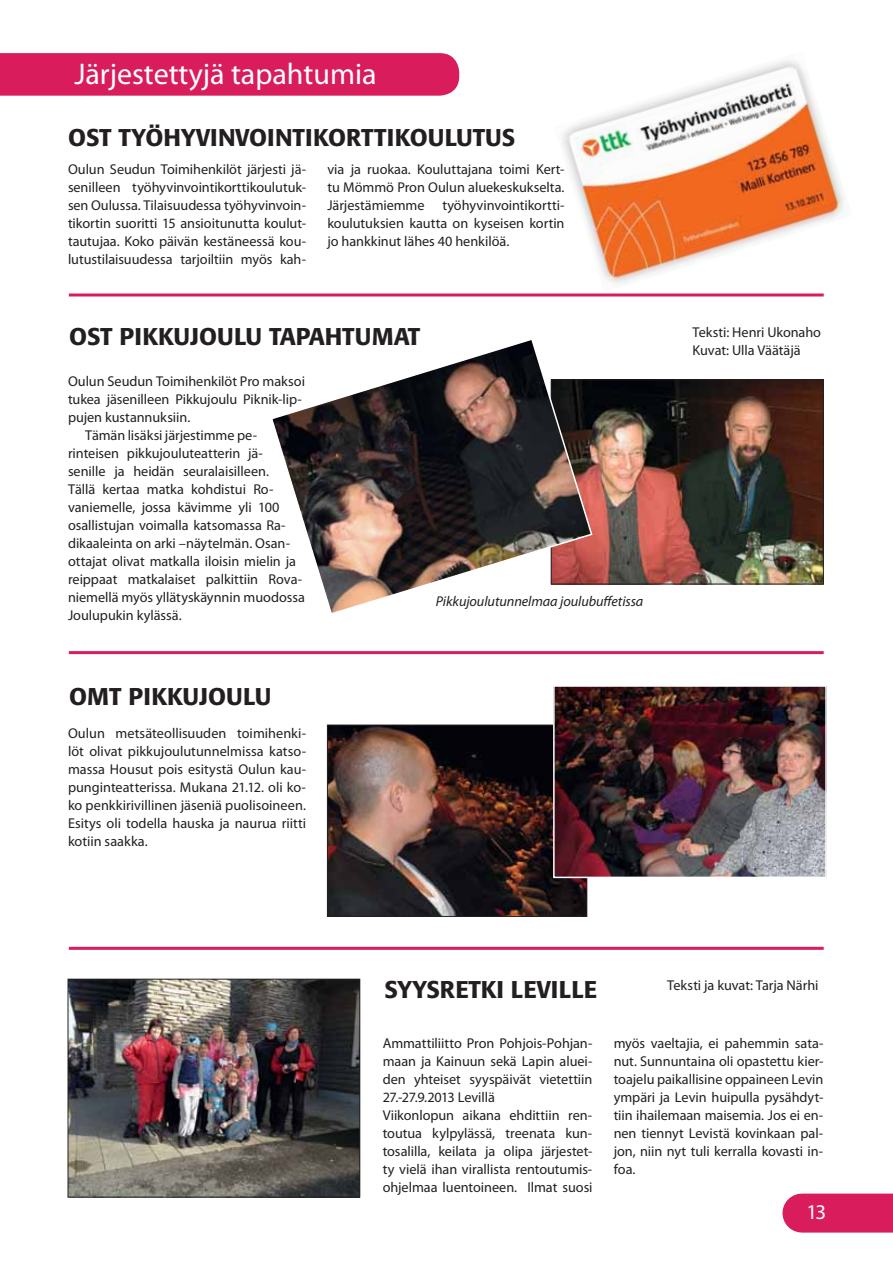
<style>
.page{position:relative;width:893px;height:1263px;background:#fff}
.page>*{position:absolute;margin:0;border:0;box-sizing:border-box;transform-origin:0 0}
.t1{font:30px "Myriad Pro";color:#fff}
.t2{font:500 24px "Formata";color:#231f20}
.t3{font:21px "Myriad Pro";color:#fff}
.t4{font:14.25px/18px "Myriad Pro";letter-spacing:-.005em;color:#231f20;text-align:justify}
.t5{font:italic 14.25px "Myriad Pro";letter-spacing:-.005em;color:#231f20}
</style>
<div class="page">
<div style="left:802px;top:1193px;width:91px;height:39px;background:#d91c5c"></div>
<img style="left:329px;top:727px;width:256px;height:188px">
<div style="left:327px;top:725px;width:260px;height:192px;border:1px solid #231f20"></div>
<img style="left:556px;top:688px;width:268px;height:187px">
<div style="left:553px;top:685px;width:274px;height:193px;border:2px solid #fff"></div>
<img style="left:70px;top:981px;width:288px;height:214px">
<div style="left:68px;top:979px;width:292px;height:218px;border:1px solid #231f20"></div>
<img style="left:593px;top:381px;width:229px;height:201px">
<div style="left:551px;top:379px;width:273px;height:205px;border:1px solid #231f20"></div>
<img style="left:562px;top:60px;width:287px;height:228px">
<div style="left:0;top:53px;width:459px;height:43px;background:#d91c5c"></div>
<hr style="left:69px;top:651px;width:755px;height:3px;background:#d91c5c">
<hr style="left:69px;top:947px;width:755px;height:3px;background:#d91c5c">
<img style="left:272px;top:340px;width:321px;height:273px">
<hr style="left:69px;top:293px;width:755px;height:3px;background:#d91c5c">
<h1 class="t1" style="left:74px;top:63px;width:304px">Järjestettyjä tapahtumia</h1>
<h2 class="t2" style="left:68px;top:126px;width:449px">OST TYÖHYVINVOINTIKORTTIKOULUTUS</h2>
<p class="t4" style="left:68px;top:162px;width:240px">Oulun Seudun Toimihenkilöt järjesti jä&shy;senilleen työhyvinvointikorttikoulutuk&shy;sen Oulussa. Tilaisuudessa työhyvinvoin&shy;tikortin suoritti 15 ansioitunutta koulut&shy;tautujaa. Koko päivän kestäneessä kou&shy;lutustilaisuudessa tarjoiltiin myös kah-</p>
<p class="t4" style="left:327px;top:162px;width:239px">via ja ruokaa. Kouluttajana toimi Kert&shy;tu Mömmö Pron Oulun aluekeskukselta.<br>Järjestämiemme työhyvinvointikortti&shy;koulutuksien kautta on kyseisen kortin jo hankkinut lähes 40 henkilöä.</p>
<h2 class="t2" style="left:69px;top:326px;width:353px">OST PIKKUJOULU TAPAHTUMAT</h2>
<p class="t4" style="left:68px;top:374px;width:239px">Oulun Seudun Toimihenkilöt Pro maksoi</p>
<p class="t4" style="left:68px;top:392px;width:235px">tukea jäsenilleen Pikkujoulu Piknik-lip-</p>
<p class="t4" style="left:68px;top:410px;width:124px">pujen kustannuksiin.</p>
<p class="t4" style="left:85px;top:428px;width:173px">Tämän lisäksi järjestimme pe-</p>
<p class="t4" style="left:68px;top:446px;width:196px">rinteisen pikkujouluteatterin jä-</p>
<p class="t4" style="left:68px;top:464px;width:202px">senille ja heidän seuralaisilleen.</p>
<p class="t4" style="left:68px;top:482px;width:207px">Tällä kertaa matka kohdistui Ro-</p>
<p class="t4" style="left:68px;top:500px;width:213px">vaniemelle, jossa kävimme yli 100</p>
<p class="t4" style="left:68px;top:518px;width:219px">osallistujan voimalla katsomassa Ra-</p>
<p class="t4" style="left:68px;top:536px;width:223px">dikaaleinta on arki –näytelmän. Osan-</p>
<p class="t4" style="left:68px;top:554px;width:230px">ottajat olivat matkalla iloisin mielin ja</p>
<p class="t4" style="left:68px;top:572px;width:236px">reippaat matkalaiset palkittiin Rova-</p>
<p class="t4" style="left:68px;top:590px;width:238px">niemellä myös yllätyskäynnin muodossa</p>
<p class="t4" style="left:68px;top:608px;width:115px">Joulupukin kylässä.</p>
<p class="t5" style="left:436px;top:593px;width:209px">Pikkujoulutunnelmaa joulubuffetissa</p>
<h2 class="t2" style="left:69px;top:686px;width:204px">OMT PIKKUJOULU</h2>
<p class="t4" style="left:68px;top:725px;width:240px">Oulun metsäteollisuuden toimihenki&shy;löt olivat pikkujoulutunnelmissa katso&shy;massa Housut pois esitystä Oulun kau&shy;punginteatterissa. Mukana 21.12. oli ko&shy;ko penkkirivillinen jäseniä puolisoineen.<br>Esitys oli todella hauska ja naurua riitti kotiin saakka.</p>
<p class="t4" style="left:692px;top:325px;width:130px">Teksti: Henri Ukonaho<br>Kuvat: Ulla Väätäjä</p>
<p class="t4" style="left:667px;top:978px;width:153px">Teksti ja kuvat: Tarja Närhi</p>
<h2 class="t2" style="left:384px;top:979px;width:215px">SYYSRETKI LEVILLE</h2>
<p class="t4" style="left:383px;top:1036px;width:211px;text-align:left">Ammattiliitto Pron Pohjois-Pohjan&shy;maan ja Kainuun sekä Lapin aluei&shy;den yhteiset syyspäivät vietettiin 27.-27.9.2013 Levillä<br>Viikonlopun aikana ehdittiin ren&shy;toutua kylpylässä, treenata kun&shy;tosalilla, keilata ja olipa järjestet&shy;ty vielä ihan virallista rentoutumis&shy;ohjelmaa luentoineen. Ilmat suosi</p>
<p class="t4" style="left:614px;top:1036px;width:211px">myös vaeltajia, ei pahemmin sata&shy;nut. Sunnuntaina oli opastettu kier&shy;toajelu paikallisine oppaineen Levin ympäri ja Levin huipulla pysähdyt&shy;tiin ihailemaan maisemia. Jos ei en&shy;nen tiennyt Levistä kovinkaan pal&shy;jon, niin nyt tuli kerralla kovasti in&shy;foa.</p>
<h3 class="t3" style="left:806px;top:1204px;width:21px">13</h3>
</div>
